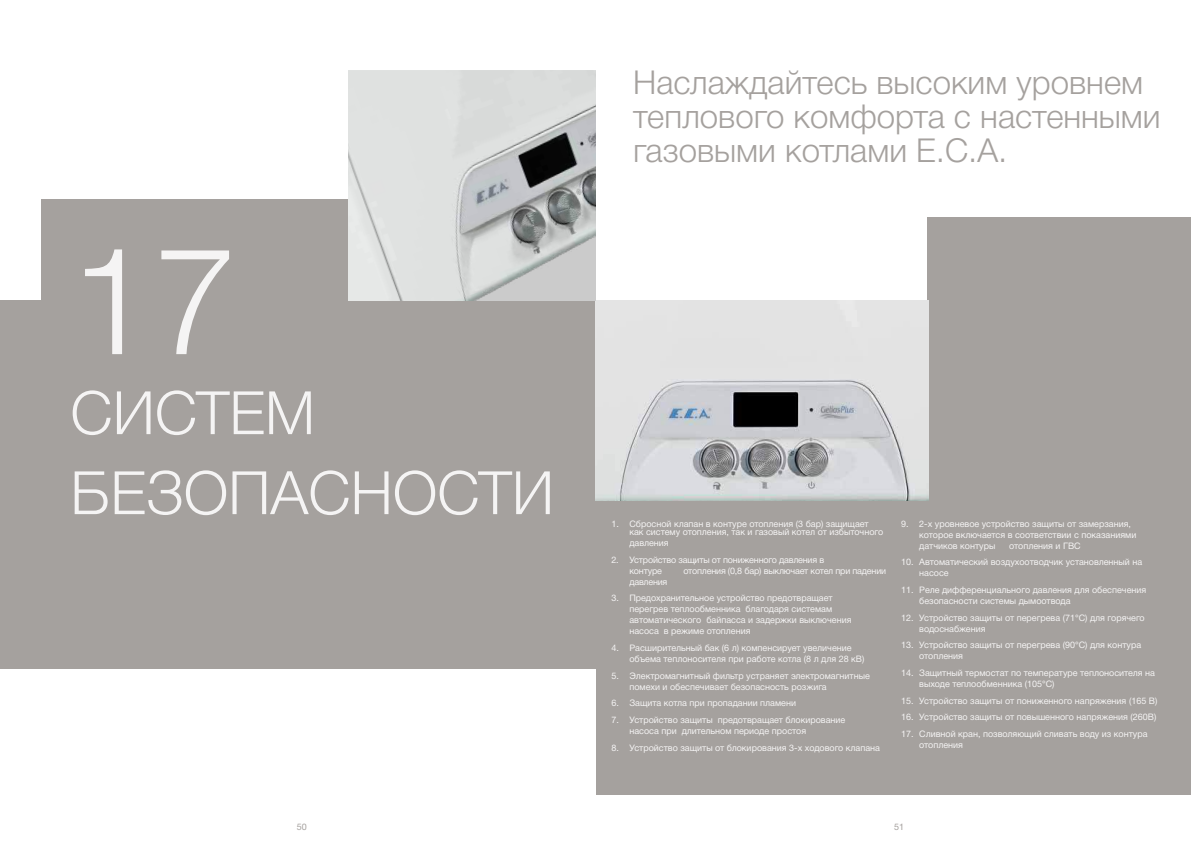
<style>
.page{position:relative;width:1191px;height:842px;background:#fff}
.page>*{position:absolute;margin:0;border:0;box-sizing:border-box;transform-origin:0 0}
.t1{font:300 150px "Helvetica Neue Cyr";color:#f5f4f4}
.t2{font:300 60px/80px "Helvetica Neue Cyr";color:#f5f4f4}
.t3{font:300 33px/34px "Helvetica Neue Cyr";color:#a5a19e}
.t4{font:9px/11px "Helvetica Neue Cyr";color:#f5f4f4}
.t5{font:9px/11px "Helvetica Neue Cyr";letter-spacing:-.02em;color:#f5f4f4}
.t6{font:9px "Helvetica Neue Cyr";color:#a5a19e}
</style>
<div class="page">
<div style="left:0;top:300px;width:1191px;height:495px;background:#a5a19e"></div>
<div style="left:41px;top:199px;width:554px;height:101px;background:#a5a19e"></div>
<div style="left:928px;top:217px;width:263px;height:106px;background:#a5a19e"></div>
<div style="left:0;top:669px;width:595px;height:173px;background:#fff"></div>
<img style="left:595px;top:300px;width:333px;height:201px">
<img style="left:348px;top:71px;width:247px;height:229px">
<h1 class="t1" style="left:70px;top:219px;width:168px">17</h1>
<h2 class="t2" style="left:70px;top:373px;width:485px">СИСТЕМ<br>БЕЗОПАСНОСТИ</h2>
<h1 class="t1" style="left:339px;top:366px;width:168px">17</h1>
<h3 class="t3" style="left:633px;top:66px;width:529px">Наслаждайтесь высоким уровнем теплового комфорта с настенными газовыми котлами E.C.A.</h3>
<p class="t4" style="left:629px;top:519px;width:255px;line-height:8.5px;text-indent:-18px">1. Сбросной клапан в контуре отопления (3 бар) защищает как систему отопления, так и газовый котел от избыточного</p>
<p class="t4" style="left:629px;top:537px;width:41px">давления</p>
<p class="t5" style="left:629px;top:554px;width:196px;text-indent:-18px">2. Устройство защиты от пониженного давления в контуре</p>
<p class="t5" style="left:683px;top:565px;width:204px">отопления (0,8 бар) выключает котел при падении</p>
<p class="t5" style="left:629px;top:576px;width:40px">давления</p>
<p class="t4" style="left:629px;top:593px;width:224px;text-indent:-18px">3. Предохранительное устройство предотвращает перегрев теплообменника благодаря системам автоматического байпасса и задержки выключения насоса в режиме отопления</p>
<p class="t4" style="left:629px;top:642px;width:236px;text-indent:-18px">4. Расширительный бак (6 л) компенсирует увеличение объема теплоносителя при работе котла (8 л для 28 кВ)</p>
<p class="t4" style="left:629px;top:670px;width:242px;text-indent:-18px">5. Электромагнитный фильтр устраняет электромагнитные помехи и обеспечивает безопасность розжига</p>
<p class="t4" style="left:611px;top:698px;width:186px">6. Защита котла при пропадании пламени</p>
<p class="t4" style="left:629px;top:714px;width:218px;text-indent:-18px">7. Устройство защиты предотвращает блокирование насоса при длительном периоде простоя</p>
<p class="t4" style="left:611px;top:742px;width:270px">8. Устройство защиты от блокирования 3-х ходового клапана</p>
<p class="t4" style="left:919px;top:518px;width:219px;text-indent:-18px">9. 2-х уровневое устройство защиты от замерзания, которое включается в соответствии с показаниями датчиков контуры</p>
<p class="t4" style="left:1009px;top:540px;width:73px">отопления и ГВС</p>
<p class="t4" style="left:919px;top:557px;width:224px;text-indent:-18px">10. Автоматический воздухоотводчик установленный на насосе</p>
<p class="t4" style="left:919px;top:584px;width:229px;text-indent:-18px">11. Реле дифференциального давления для обеспечения безопасности системы дымоотвода</p>
<p class="t4" style="left:919px;top:612px;width:227px;text-indent:-18px">12. Устройство защиты от перегрева (71°C) для горячего водоснабжения</p>
<p class="t4" style="left:919px;top:640px;width:224px;text-indent:-18px">13. Устройство защиты от перегрева (90°C) для контура отопления</p>
<p class="t4" style="left:919px;top:667px;width:237px;text-indent:-18px">14. Защитный термостат по температуре теплоносителя на выходе теплообменника (105°C)</p>
<p class="t4" style="left:901px;top:695px;width:258px">15. Устройство защиты от пониженного напряжения (165 В)</p>
<p class="t4" style="left:901px;top:712px;width:257px">16. Устройство защиты от повышенного напряжения (260В)</p>
<p class="t4" style="left:919px;top:728px;width:230px;text-indent:-18px">17. Сливной кран, позволяющий сливать воду из контура отопления</p>
<p class="t6" style="left:297px;top:822px;width:12px">50</p>
<p class="t6" style="left:894px;top:822px;width:12px">51</p>
</div>
